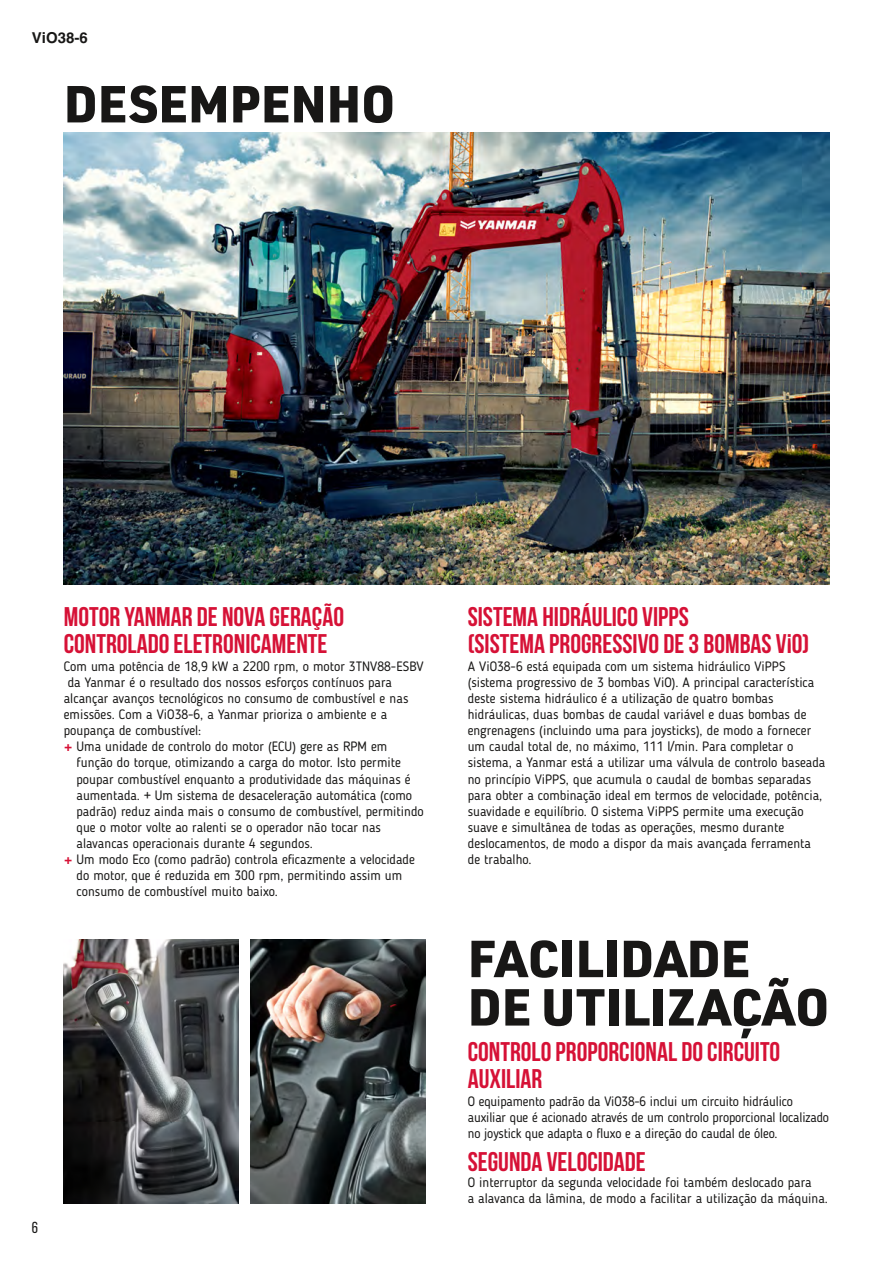
<style>
.page{position:relative;width:893px;height:1263px;background:#fff}
.page>*{position:absolute;margin:0;border:0;box-sizing:border-box;transform-origin:0 0}
.t1{font:900 51px/48.4px "URWDIN";color:#181716}
.t2{font:700 27px/27px "Bebas Neue";color:#d61136}
.t3{font:15.9px "Bebas Neue";color:#181716}
.t4{font:700 15px "Helvetica LT Pro";color:#181716}
.t5{font:13.5px/16px "Blogger Sans";color:#181716}
.s1{font-family:"Helvetica LT Pro";font-weight:900;color:#d61136}
</style>
<div class="page">
<img style="left:64px;top:133px;width:765px;height:451px">
<img style="left:64px;top:939px;width:174px;height:264px">
<img style="left:251px;top:939px;width:174px;height:264px">
<p class="t4" style="left:32px;top:29px;width:57px">ViO38-6</p>
<h1 class="t1" style="left:64px;top:78px;width:333px">DESEMPENHO</h1>
<h2 class="t2" style="left:64px;top:603px;width:282px">MOTOR YANMAR DE NOVA GERAÇÃO<br>CONTROLADO ELETRONICAMENTE</h2>
<p class="t5" style="left:64px;top:658px;width:361px">Com uma potência de 18,9 kW a 2200 rpm, o motor 3TNV88-ESBV</p>
<p class="t5" style="left:68px;top:674px;width:326px">da Yanmar é o resultado dos nossos esforços contínuos para</p>
<p class="t5" style="left:64px;top:690px;width:346px">alcançar avanços tecnológicos no consumo de combustível e nas</p>
<p class="t5" style="left:64px;top:706px;width:325px">emissões. Com a ViO38-6, a Yanmar prioriza o ambiente e a</p>
<p class="t5" style="left:64px;top:722px;width:139px">poupança de combustível:</p>
<p class="t5" style="left:64px;top:739px;width:325px"><span class="s1">+</span> Uma unidade de controlo do motor (ECU) gere as RPM em</p>
<p class="t5" style="left:77px;top:755px;width:326px">função do torque, otimizando a carga do motor. Isto permite</p>
<p class="t5" style="left:77px;top:771px;width:336px">poupar combustível enquanto a produtividade das máquinas é</p>
<p class="t5" style="left:77px;top:787px;width:337px">aumentada. + Um sistema de desaceleração automática (como</p>
<p class="t5" style="left:77px;top:803px;width:349px">padrão) reduz ainda mais o consumo de combustível, permitindo</p>
<p class="t5" style="left:77px;top:819px;width:306px">que o motor volte ao ralenti se o operador não tocar nas</p>
<p class="t5" style="left:77px;top:835px;width:238px">alavancas operacionais durante 4 segundos.</p>
<p class="t5" style="left:64px;top:851px;width:353px"><span class="s1">+</span> Um modo Eco (como padrão) controla eficazmente a velocidade</p>
<p class="t5" style="left:77px;top:867px;width:327px">do motor, que é reduzida em 300 rpm, permitindo assim um</p>
<p class="t5" style="left:77px;top:884px;width:203px">consumo de combustível muito baixo.</p>
<p class="t3" style="left:32px;top:1219px;width:8px">6</p>
<h2 class="t2" style="left:468px;top:603px;width:343px">SISTEMA HIDRÁULICO ViPPS<br>(SISTEMA PROGRESSIVO DE 3 BOMBAS V¡O)</h2>
<p class="t5" style="left:468px;top:658px;width:359px">A ViO38-6 está equipada com um sistema hidráulico ViPPS (sistema progressivo de 3 bombas ViO). A principal característica deste sistema hidráulico é a utilização de quatro bombas hidráulicas, duas bombas de caudal variável e duas bombas de engrenagens (incluindo uma para joysticks), de modo a fornecer um caudal total de, no máximo, 111 l/min. Para completar o sistema, a Yanmar está a utilizar uma válvula de controlo baseada no princípio ViPPS, que acumula o caudal de bombas separadas para obter a combinação ideal em termos de velocidade, potência, suavidade e equilíbrio. O sistema ViPPS permite uma execução suave e simultânea de todas as operações, mesmo durante deslocamentos, de modo a dispor da mais avançada ferramenta de trabalho.</p>
<h1 class="t1" style="left:468px;top:932px;width:363px">FACILIDADE<br>DE UTILIZAÇÃO</h1>
<h2 class="t2" style="left:468px;top:1038px;width:314px">CONTROLO PROPORCIONAL DO CIRCUITO<br>AUXILIAR</h2>
<p class="t5" style="left:468px;top:1093px;width:363px">O equipamento padrão da ViO38-6 inclui um circuito hidráulico auxiliar que é acionado através de um controlo proporcional localizado no joystick que adapta o fluxo e a direção do caudal de óleo.</p>
<h2 class="t2" style="left:468px;top:1147px;width:180px">SEGUNDA VELOCIDADE</h2>
<p class="t5" style="left:468px;top:1174px;width:362px">O interruptor da segunda velocidade foi também deslocado para<br>a alavanca da lâmina, de modo a facilitar a utilização da máquina.</p>
</div>
